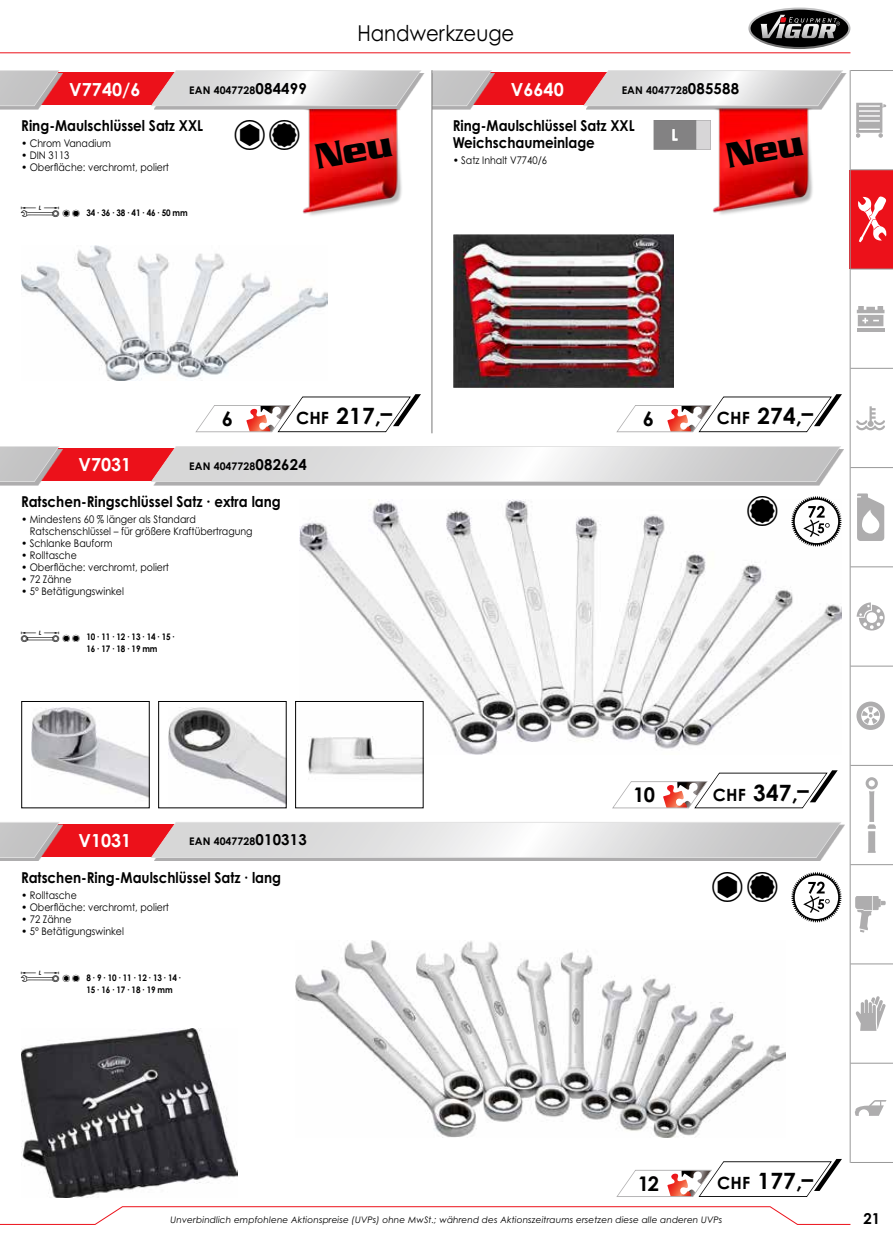
<style>
.page{position:relative;width:893px;height:1234px;background:#fff}
.page>*{position:absolute;margin:0;border:0;box-sizing:border-box;transform-origin:0 0}
.t1{font:700 22.5px "Century Gothic Pro Cyr";letter-spacing:.01em;color:#000}
.t2{font:21.9px "Century Gothic Pro Cyr";color:#000;scale:.9 1}
.t3{font:700 20.1px "Century Gothic Pro Cyr";color:#000}
.t4{font:700 18px "Century Gothic Pro Cyr";color:#fff}
.t5{font:700 15px/17.2px "Century Gothic Pro Cyr";color:#000;scale:.9 1}
.t6{font:700 15px "Century Gothic Pro Cyr";color:#000}
.t7{font:10.5px/12px "Century Gothic Pro Cyr";color:#000;scale:.9 1}
.t8{font:700 10.5px "Century Gothic Pro Cyr";letter-spacing:.01em;color:#000}
.t9{font:italic 9px "Century Gothic Pro Cyr";letter-spacing:.01em;color:#000}
.t10{font:700 9px/12px "Century Gothic Pro Cyr";letter-spacing:-.02em;color:#000;scale:.9 1}
.s1{font-size:15px}
.s2{font-weight:700}
.s3{font-size:16.8px}
</style>
<div class="page">
<img style="left:299px;top:499px;width:542px;height:255px">
<img style="left:295px;top:940px;width:490px;height:196px">
<img style="left:21px;top:1028px;width:217px;height:169px">
<img style="left:32px;top:707px;width:116px;height:91px">
<div style="left:21px;top:701px;width:129px;height:107px;border:1px solid #000"></div>
<img style="left:169px;top:707px;width:116px;height:97px">
<div style="left:158px;top:701px;width:129px;height:107px;border:1px solid #000"></div>
<img style="left:453px;top:234px;width:220px;height:154px">
<img style="left:21px;top:245px;width:306px;height:135px">
<img style="left:307px;top:736px;width:115px;height:39px">
<div style="left:295px;top:701px;width:129px;height:107px;border:1px solid #000"></div>
<div style="left:467px;top:73px;width:140px;height:32px;background:#ec111a"></div>
<svg style="left:586px;top:73px;width:260px;height:36px"></svg>
<svg style="left:583px;top:70px;width:261px;height:36px"></svg>
<svg style="left:433px;top:73px;width:62px;height:36px"></svg>
<svg style="left:433px;top:70px;width:60px;height:36px;background:#c9acae"></svg>
<svg style="left:0;top:1206px;width:850px;height:18px"></svg>
<svg style="left:748px;top:8px;width:102px;height:41px"></svg>
<hr style="left:0;top:52px;width:850px;height:1px;background:#ec111a">
<svg style="left:612px;top:770px;width:226px;height:38px"></svg>
<svg style="left:617px;top:1158px;width:225px;height:38px"></svg>
<div style="left:35px;top:448px;width:140px;height:33px;background:#ec111a"></div>
<div style="left:154px;top:449px;width:690px;height:36px;background:#aeadae"></div>
<svg style="left:151px;top:446px;width:691px;height:36px;background:#dddada"></svg>
<svg style="left:0;top:449px;width:63px;height:36px"></svg>
<svg style="left:0;top:446px;width:60px;height:36px;background:#c9aeb0"></svg>
<svg style="left:195px;top:394px;width:226px;height:38px"></svg>
<svg style="left:616px;top:394px;width:226px;height:38px"></svg>
<div style="left:35px;top:73px;width:140px;height:32px;background:#ec111a"></div>
<div style="left:35px;top:824px;width:140px;height:32px;background:#ec111a"></div>
<svg style="left:154px;top:73px;width:271px;height:36px"></svg>
<svg style="left:150px;top:70px;width:272px;height:36px"></svg>
<div style="left:154px;top:824px;width:690px;height:36px;background:#aeadae"></div>
<svg style="left:150px;top:822px;width:692px;height:36px;background:#ddd9da"></svg>
<svg style="left:0;top:73px;width:63px;height:36px"></svg>
<svg style="left:0;top:70px;width:60px;height:36px;background:#c9aeb0"></svg>
<svg style="left:0;top:824px;width:63px;height:36px"></svg>
<svg style="left:0;top:822px;width:60px;height:36px;background:#c8aeb0"></svg>
<svg style="left:791px;top:496px;width:51px;height:51px"></svg>
<svg style="left:791px;top:872px;width:51px;height:50px"></svg>
<img style="left:300px;top:109px;width:102px;height:107px">
<img style="left:710px;top:108px;width:104px;height:107px">
<hr style="left:432px;top:70px;width:1px;height:363px;background:#787777">
<svg style="left:654px;top:120px;width:56px;height:30px;background:#9a999a"></svg>
<div style="left:850px;top:170px;width:43px;height:99px;background:#ec111a"></div>
<svg style="left:858px;top:196px;width:28px;height:46px"></svg>
<svg style="left:856px;top:103px;width:30px;height:34px"></svg>
<svg style="left:866px;top:777px;width:12px;height:75px"></svg>
<svg style="left:856px;top:996px;width:29px;height:34px"></svg>
<svg style="left:855px;top:896px;width:30px;height:36px"></svg>
<svg style="left:857px;top:306px;width:27px;height:20px"></svg>
<hr style="left:857px;top:328px;width:27px;height:3px;background:#aeadae">
<svg style="left:857px;top:493px;width:27px;height:48px"></svg>
<svg style="left:856px;top:406px;width:29px;height:24px"></svg>
<svg style="left:857px;top:602px;width:28px;height:28px"></svg>
<svg style="left:862px;top:707px;width:17px;height:16px"></svg>
<div style="left:856px;top:701px;width:29px;height:28px;border:5px solid #aeadae;border-radius:50%"></div>
<svg style="left:855px;top:1100px;width:31px;height:15px"></svg>
<hr style="left:850px;top:1161px;width:43px;height:1px;background:#989898">
<hr style="left:850px;top:169px;width:43px;height:1px;background:#989898">
<hr style="left:850px;top:269px;width:43px;height:1px;background:#989898">
<hr style="left:850px;top:368px;width:43px;height:1px;background:#989898">
<hr style="left:850px;top:467px;width:43px;height:1px;background:#989898">
<hr style="left:850px;top:566px;width:43px;height:1px;background:#989898">
<hr style="left:850px;top:665px;width:43px;height:1px;background:#989898">
<hr style="left:850px;top:765px;width:43px;height:1px;background:#989898">
<hr style="left:850px;top:864px;width:43px;height:1px;background:#989898">
<hr style="left:850px;top:963px;width:43px;height:1px;background:#989898">
<hr style="left:850px;top:1062px;width:43px;height:1px;background:#989898">
<hr style="left:850px;top:70px;width:43px;height:1px;background:#989898">
<hr style="left:850px;top:70px;width:1px;height:1092px;background:#989898">
<svg style="left:747px;top:499px;width:30px;height:26px"></svg>
<svg style="left:315px;top:138px;width:78px;height:30px;background:#f32c2c"></svg>
<svg style="left:725px;top:137px;width:79px;height:31px;background:#f32c2b"></svg>
<h2 class="t2" style="left:357px;top:20px;width:176px">Handwerkzeuge</h2>
<h3 class="t4" style="left:69px;top:78px;width:73px">V7740/6</h3>
<p class="t8" style="left:189px;top:83px;width:119px">EAN 4047728<span class="s1">084499</span></p>
<h3 class="t4" style="left:511px;top:78px;width:54px">V6640</h3>
<p class="t8" style="left:622px;top:83px;width:119px">EAN 4047728<span class="s1">085588</span></p>
<h3 class="t5" style="left:21px;top:116px;width:204px">Ring-Maulschlüssel Satz XXL</h3>
<p class="t7" style="left:21px;top:137px;width:101px"><span class="s2">•</span> Chrom Vanadium</p>
<p class="t7" style="left:21px;top:149px;width:55px"><span class="s2">•</span> DIN 3113</p>
<p class="t7" style="left:21px;top:161px;width:166px"><span class="s2">•</span> Oberfläche: verchromt, poliert</p>
<h3 class="t5" style="left:453px;top:116px;width:204px">Ring-Maulschlüssel Satz XXL<br>Weichschaumeinlage</h3>
<p class="t7" style="left:453px;top:154px;width:106px"><span class="s2">•</span> Satz Inhalt V7740/6</p>
<p class="t10" style="left:86px;top:206px;width:114px">34 · 36 · 38 · 41 · 46 · 50 mm</p>
<h1 class="t1" style="left:296px;top:401px;width:97px"><span class="s3">CHF</span> 217,–</h1>
<h1 class="t1" style="left:717px;top:401px;width:97px"><span class="s3">CHF</span> 274,–</h1>
<h3 class="t3" style="left:222px;top:406px;width:13px">6</h3>
<h3 class="t3" style="left:643px;top:406px;width:13px">6</h3>
<h3 class="t4" style="left:78px;top:453px;width:54px">V7031</h3>
<p class="t8" style="left:189px;top:459px;width:119px">EAN 4047728<span class="s1">082624</span></p>
<h3 class="t5" style="left:21px;top:492px;width:290px">Ratschen-Ringschlüssel Satz · extra lang</h3>
<p class="t7" style="left:30px;top:513px;width:249px;text-indent:-9px"><span class="s2">•</span> Mindestens 60 % länger als Standard<br>Ratschenschlüssel – für größere Kraftübertragung</p>
<p class="t7" style="left:21px;top:537px;width:103px"><span class="s2">•</span> Schlanke Bauform</p>
<p class="t7" style="left:21px;top:549px;width:63px"><span class="s2">•</span> Rolltasche</p>
<p class="t7" style="left:21px;top:561px;width:166px"><span class="s2">•</span> Oberfläche: verchromt, poliert</p>
<p class="t7" style="left:21px;top:573px;width:57px"><span class="s2">•</span> 72 Zähne</p>
<p class="t7" style="left:21px;top:585px;width:116px"><span class="s2">•</span> 5° Betätigungswinkel</p>
<p class="t10" style="left:86px;top:630px;width:100px">10 · 11 · 12 · 13 · 14 · 15 ·<br>16 · 17 · 18 · 19 mm</p>
<h3 class="t4" style="left:78px;top:829px;width:54px">V1031</h3>
<p class="t8" style="left:189px;top:834px;width:119px">EAN 4047728<span class="s1">010313</span></p>
<h3 class="t5" style="left:21px;top:868px;width:290px">Ratschen-Ring-Maulschlüssel Satz ∙ lang</h3>
<p class="t7" style="left:21px;top:888px;width:63px"><span class="s2">•</span> Rolltasche</p>
<p class="t7" style="left:21px;top:900px;width:166px"><span class="s2">•</span> Oberfläche: verchromt, poliert</p>
<p class="t7" style="left:21px;top:912px;width:57px"><span class="s2">•</span> 72 Zähne</p>
<p class="t7" style="left:21px;top:924px;width:116px"><span class="s2">•</span> 5° Betätigungswinkel</p>
<p class="t10" style="left:86px;top:970px;width:107px">8 · 9 · 10 · 11 · 12 · 13 · 14 ·<br>15 · 16 · 17 · 18 · 19 mm</p>
<h3 class="t3" style="left:633px;top:782px;width:23px">10</h3>
<h1 class="t1" style="left:713px;top:778px;width:97px"><span class="s3">CHF</span> 347,–</h1>
<h1 class="t1" style="left:717px;top:1166px;width:97px"><span class="s3">CHF</span> 177,–</h1>
<p class="t9" style="left:171px;top:1214px;width:553px">Unverbindlich empfohlene Aktionspreise (UVPs) ohne MwSt.; während des Aktionszeitraums ersetzen diese alle anderen UVPs</p>
<h3 class="t3" style="left:638px;top:1170px;width:23px">12</h3>
<h3 class="t6" style="left:863px;top:1209px;width:18px">21</h3>
</div>
